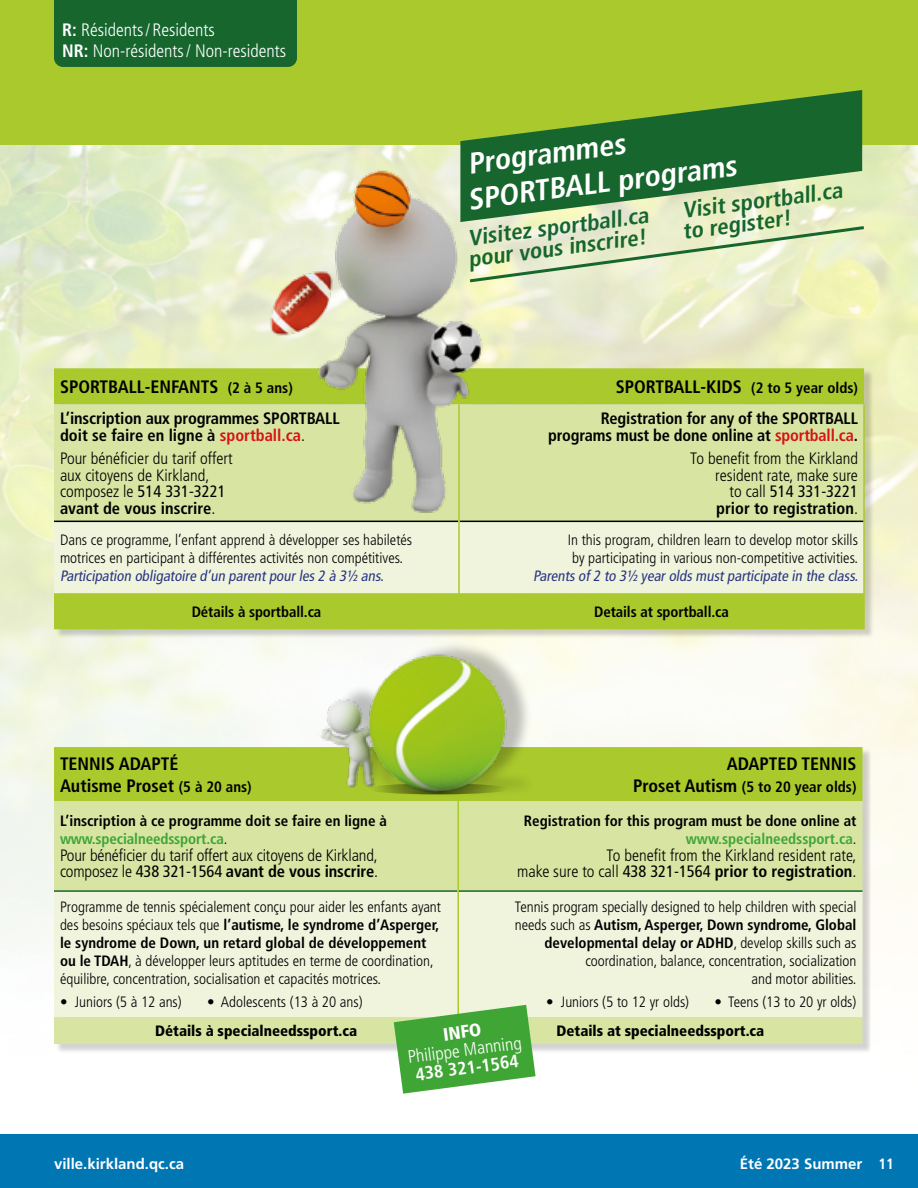
<style>
.page{position:relative;width:918px;height:1188px;background:#fff}
.page>*{position:absolute;margin:0;border:0;box-sizing:border-box;transform-origin:0 0}
.t1{font:700 condensed 29.7px/35.4px "Frutiger LT Std";color:#fff}
.t2{font:700 condensed 22.5px/21px "Frutiger LT Std";color:#16662e}
.t3{font:700 condensed 18px/21.6px "Frutiger LT Std";color:#000}
.t4{font:300 condensed 18px/21.6px "Frutiger LT Std";color:#fff}
.t5{font:700 condensed 18px "Frutiger LT Std";color:#fff}
.t6{font:900 condensed 18px "Frutiger LT Std";color:#fff}
.t7{font:300 condensed 16.5px/16.5px "Frutiger LT Std";color:#000}
.t8{font:700 condensed 16.5px/16.5px "Frutiger LT Std";letter-spacing:-.01em;color:#000}
.t9{font:300 condensed 15px/18px "Frutiger LT Std";color:#000}
.t10{font:700 condensed 15px/18px "Frutiger LT Std";color:#000}
.t11{font:italic condensed 15px "Frutiger LT Std";color:#283583}
.t12{font:900 condensed 15px "Frutiger LT Std";color:#000}
.t13{font:700 15px "Frutiger LT Std";color:#fff}
.s1{font-weight:700}
.s2{font-size:15px}
.s3{color:#d51317}
.s4{font-weight:300}
.s5{font-weight:400}
.s6{font-size:18px}
.s7{color:#3fa535}
.s8{font-stretch:condensed}
</style>
<div class="page">
<img style="left:0;top:145px;width:918px;height:798px">
<div style="left:0;top:0;width:918px;height:145px;background:#aac92c"></div>
<div style="left:54px;top:0;width:243px;height:67px;background:#16662e"></div>
<div style="left:55px;top:369px;width:819px;height:269px;background:#000;opacity:.18"></div>
<div style="left:54px;top:368px;width:810px;height:36px;background:#aac92c"></div>
<div style="left:54px;top:404px;width:809px;height:117px;background:#d7e4a2"></div>
<div style="left:54px;top:522px;width:809px;height:71px;background:#f0f4dd"></div>
<div style="left:54px;top:593px;width:809px;height:36px;background:#aac92c"></div>
<hr style="left:863px;top:404px;width:2px;height:117px;background:#aac92c">
<hr style="left:863px;top:521px;width:2px;height:72px;background:#aac92c">
<hr style="left:863px;top:593px;width:2px;height:36px;background:#aac92c">
<hr style="left:54px;top:521px;width:404px;height:1px;background:#000">
<hr style="left:460px;top:521px;width:403px;height:1px;background:#000">
<hr style="left:458px;top:521px;width:2px;height:72px;background:#aac92c">
<hr style="left:458px;top:593px;width:2px;height:36px;background:#aac92c">
<img style="left:217px;top:145px;width:298px;height:397px">
<svg style="left:460px;top:90px;width:402px;height:132px;fill:#16662e"></svg>
<svg style="left:467px;top:224px;width:400px;height:60px;background:#e1e8c5"></svg>
<div style="left:55px;top:749px;width:816px;height:304px;background:#000;opacity:.18"></div>
<div style="left:54px;top:747px;width:808px;height:54px;background:#aac92c"></div>
<div style="left:54px;top:801px;width:808px;height:243px;background:#d7e4a2"></div>
<div style="left:54px;top:892px;width:808px;height:125px;background:#f0f4dd"></div>
<hr style="left:54px;top:890px;width:404px;height:2px;background:#16662e">
<hr style="left:459px;top:890px;width:403px;height:2px;background:#16662e">
<hr style="left:458px;top:891px;width:1px;height:126px;background:#aac92c">
<hr style="left:458px;top:801px;width:1px;height:90px;background:#aac92c">
<img style="left:295px;top:634px;width:243px;height:182px">
<svg style="left:394px;top:1005px;width:142px;height:89px;background:#6ab85f"></svg>
<div style="left:0;top:1134px;width:918px;height:54px;background:#0076b3"></div>
<p class="t4" style="left:62px;top:19px;width:225px"><span class="s1">R:</span> Résidents/Residents<br><span class="s1">NR:</span> Non-résidents/ Non-residents</p>
<h1 class="t1" style="left:462px;top:146px;width:272px;rotate:-7deg">Programmes<br>SPORTBALL programs</h1>
<h2 class="t2" style="left:465px;top:227px;width:186px;rotate:-7deg">Visitez sportball.ca pour vous inscrire!</h2>
<h2 class="t2" style="left:679px;top:200px;width:165px;rotate:-7deg">Visit sportball.ca to register!</h2>
<p class="t3" style="left:60px;top:376px;width:234px">SPORTBALL-ENFANTS <span class="s2">(2 à 5 ans)</span></p>
<p class="t3" style="left:616px;top:376px;width:244px">SPORTBALL-KIDS <span class="s2">(2 to 5 year olds)</span></p>
<p class="t8" style="left:60px;top:410px;width:281px">L’inscription aux programmes SPORTBALL doit se faire en ligne à <span class="s3">sportball.ca</span><span class="s4">.</span></p>
<p class="t7" style="left:60px;top:450px;width:174px">Pour bénéficier du tarif offert aux citoyens de Kirkland, composez le <span class="s5">514 331-3221 </span><span class="s1">avant de vous inscrire</span>.</p>
<p class="t8" style="left:548px;top:410px;width:311px;text-align:right">Registration for any of the SPORTBALL programs must be done online at <span class="s3">sportball.ca</span>.</p>
<p class="t7" style="left:690px;top:450px;width:169px;text-align:right">To benefit from the Kirkland resident rate, make sure<br>to call <span class="s5">514 331-3221<br></span><span class="s1">prior to registration</span>.</p>
<p class="t9" style="left:60px;top:531px;width:354px">Dans ce programme, l’enfant apprend à développer ses habiletés motrices en participant à différentes activités non compétitives.</p>
<p class="t11" style="left:60px;top:567px;width:328px">Participation obligatoire d’un parentpourles 2 à 3½ ans.</p>
<p class="t9" style="left:568px;top:531px;width:292px">In this program, children learn to develop motor skills by participating in various non-competitive activities.</p>
<p class="t11" style="left:533px;top:567px;width:329px">Parents of2 to 3½ yearolds mustparticipate in the class.</p>
<p class="t10" style="left:192px;top:603px;width:131px">Détails à sportball.ca</p>
<p class="t10" style="left:594px;top:603px;width:136px">Details at sportball.ca</p>
<p class="t3" style="left:60px;top:753px;width:193px">TENNIS ADAPTÉ<br>Autisme Proset <span class="s2">(5 à 20 ans)</span></p>
<p class="t3" style="left:727px;top:753px;width:131px">ADAPTED TENNIS</p>
<p class="t10" style="left:633px;top:777px;width:225px"><span class="s6">Proset Autism</span> (5 to 20 year olds)</p>
<p class="t10" style="left:60px;top:812px;width:328px">L’inscription à ce programme doit se faire en ligne à <span class="s7">www.specialneedssport.ca</span><span class="s4">.</span></p>
<p class="t7" style="left:60px;top:847px;width:320px">Pour bénéficier du tarif offert aux citoyens de Kirkland, composez le <span class="s5">438 321-1564</span> <span class="s1">avant de vous inscrire</span>.</p>
<p class="t9" style="left:60px;top:898px;width:383px">Programme de tennis spécialement conçu pour aider les enfants ayant des besoins spéciaux tels que <span class="s1">l’autisme, le syndrome d’Asperger, le syndrome de Down, un retard global de développement ou le TDAH</span>, à développer leurs aptitudes en terme de coordination, équilibre, concentration, socialisation et capacités motrices.</p>
<p class="t9" style="left:60px;top:993px;width:123px">• Juniors (5 à 12 ans)</p>
<p class="t9" style="left:207px;top:993px;width:157px">• Adolescents (13 à 20 ans)</p>
<p class="t10" style="left:524px;top:812px;width:334px;text-align:right">Registration for this program must be done online at <span class="s7">www.specialneedssport.ca</span><span class="s4">.</span></p>
<p class="t7" style="left:517px;top:847px;width:341px;text-align:right">To benefit from the Kirkland resident rate,<br>make sure to call <span class="s5">438 321-1564</span> <span class="s1">prior to registration</span>.</p>
<p class="t9" style="left:515px;top:898px;width:343px;text-align:right">Tennis program specially designed to help children with special needs such as <span class="s1">Autism, Asperger, Down syndrome, Global developmental delay or ADHD</span>, develop skills such as coordination, balance, concentration, socialization<br>and motor abilities.</p>
<p class="t9" style="left:546px;top:993px;width:144px">• Juniors (5 to 12 yr olds)</p>
<p class="t9" style="left:714px;top:993px;width:144px">• Teens (13 to 20 yr olds)</p>
<p class="t6" style="left:442px;top:1024px;width:40px;rotate:-7deg">INFO</p>
<p class="t4" style="left:407px;top:1046px;width:116px;rotate:-7deg">Philippe Manning</p>
<p class="t12" style="left:155px;top:1022px;width:203px">Détails à specialneedssport.ca</p>
<p class="t12" style="left:556px;top:1022px;width:209px">Details at specialneedssport.ca</p>
<p class="t5" style="left:414px;top:1063px;width:105px;rotate:-7deg">438 321-1564</p>
<p class="t13" style="left:54px;top:1155px;width:132px">ville.kirkland.qc.ca</p>
<p class="t13" style="left:740px;top:1155px;width:156px">Été 2023 Summer <span class="s8">11</span></p>
</div>
